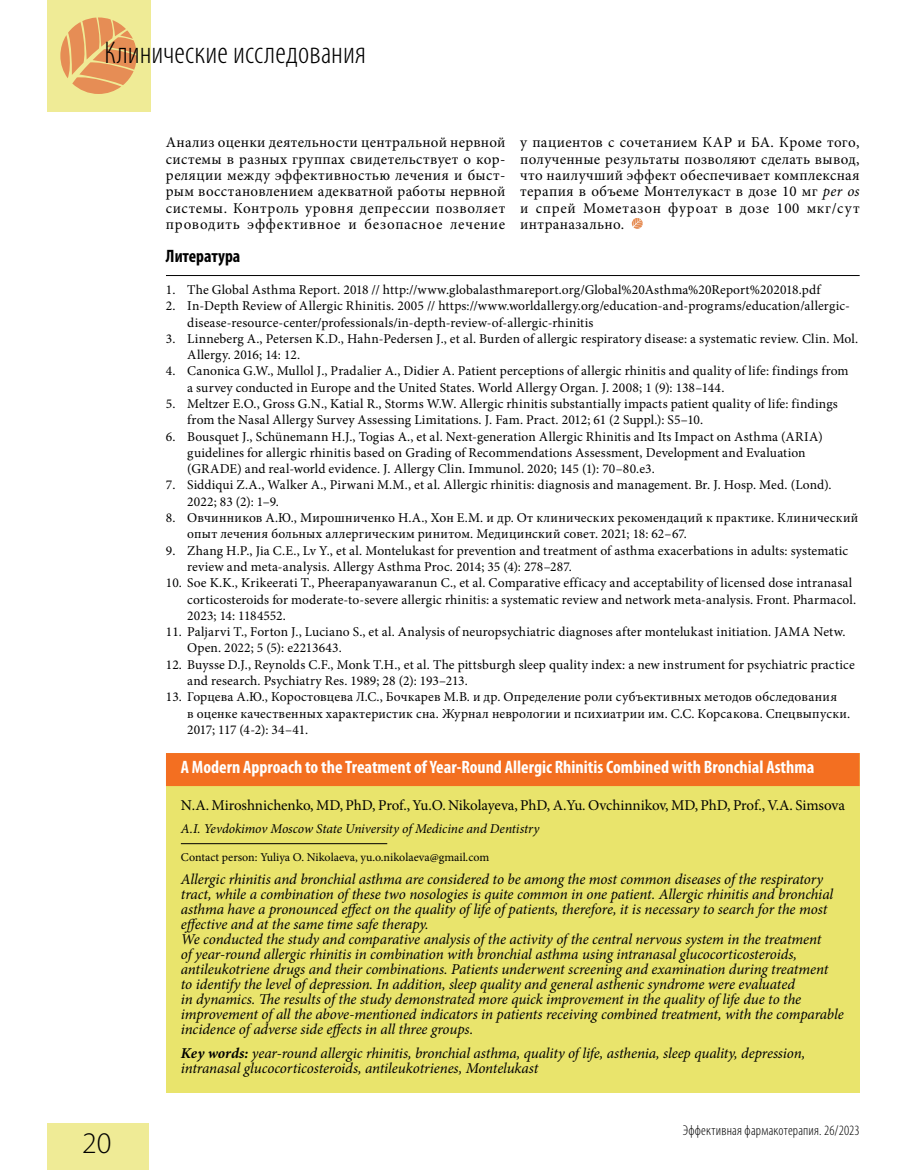
<style>
.page{position:relative;width:915px;height:1170px;background:#fff}
.page>*{position:absolute;margin:0;border:0;box-sizing:border-box;transform-origin:0 0}
.t1{font:300 condensed 31.5px "Myriad Pro";color:#000}
.t2{font:300 30px "Myriad Pro";color:#000}
.t3{font:700 condensed 18px "Myriad Pro";color:#fff}
.t4{font:700 condensed 18px "Myriad Pro";color:#000}
.t5{font:italic 15px/15px "Minion Pro";letter-spacing:-.01em;color:#000}
.t6{font:15px/16.2px "Minion Pro";letter-spacing:.03em;color:#000;text-align:justify}
.t7{font:15px "Minion Pro";letter-spacing:-.01em;color:#000}
.t8{font:300 condensed 14.25px "Myriad Pro";letter-spacing:.015em;color:#000}
.t9{font:13.5px/16.4px "Minion Pro";letter-spacing:.01em;color:#000}
.t10{font:italic 13.5px "Minion Pro";letter-spacing:-.01em;color:#000}
.t11{font:12px "Minion Pro";color:#000}
.s1{font-style:italic}
.s2{font-weight:700}
</style>
<div class="page">
<div style="left:47px;top:0;width:103px;height:111px;background:#efeb96"></div>
<div style="left:47px;top:1123px;width:101px;height:46px;background:#efeb96"></div>
<svg style="left:60px;top:17px;width:77px;height:77px"></svg>
<svg style="left:631px;top:218px;width:11px;height:11px"></svg>
<div style="left:166px;top:753px;width:693px;height:338px;background:#e9e46c"></div>
<div style="left:166px;top:753px;width:693px;height:33px;background:#f36f21"></div>
<hr style="left:181px;top:843px;width:206px;height:1px;background:#000">
<hr style="left:166px;top:275px;width:693px;height:1px;background:#000">
<h1 class="t1" style="left:104px;top:34px;width:263px">Клинические исследования</h1>
<p class="t6" style="left:166px;top:135px;width:341px">Анализ оценки деятельности центральной нервной системы в разных группах свидетельствует о кор&shy;реляции между эффективностью лечения и быст&shy;рым восстановлением адекватной работы нервной системы. Контроль уровня депрессии позволяет проводить эффективное и безопасное лечение</p>
<p class="t6" style="left:520px;top:135px;width:341px">у пациентов с сочетанием КАР и БА. Кроме того, полученные результаты позволяют сделать вывод, что наилучший эффект обеспечивает комплексная терапия в объеме Монтелукаст в дозе 10 мг <span class="s1">per os </span>и спрей Мометазон фуроат в дозе 100 мкг/сут интраназально.</p>
<h3 class="t4" style="left:166px;top:245px;width:76px">Литература</h3>
<p class="t9" style="left:166px;top:281px;width:655px">1. The Global Asthma Report. 2018 // http://www.globalasthmareport.org/Global%20Asthma%20Report%202018.pdf</p>
<p class="t9" style="left:187px;top:298px;width:663px;text-indent:-21px">2. In-Depth Review of Allergic Rhinitis. 2005 // https://www.worldallergy.org/education-and-programs/education/allergic&shy;disease-resource-center/professionals/in-depth-review-of-allergic-rhinitis</p>
<p class="t9" style="left:187px;top:330px;width:672px;text-indent:-21px">3. Linneberg A., Petersen K.D., Hahn-Pedersen J., et al. Burden of allergic respiratory disease: a systematic review. Clin. Mol.<br>Allergy. 2016; 14: 12.</p>
<p class="t9" style="left:187px;top:363px;width:662px;text-indent:-21px">4. Canonica G.W., Mullol J., Pradalier A., Didier A. Patient perceptions of allergic rhinitis and quality of life: findings from a survey conducted in Europe and the United States. World Allergy Organ. J. 2008; 1 (9): 138–144.</p>
<p class="t9" style="left:187px;top:395px;width:651px;text-indent:-21px">5. Meltzer E.O., Gross G.N., Katial R., Storms W.W. Allergic rhinitis substantially impacts patient quality of life: findings from the Nasal Allergy Survey Assessing Limitations. J. Fam. Pract. 2012; 61 (2 Suppl.): S5–10.</p>
<p class="t9" style="left:187px;top:428px;width:636px;text-indent:-21px">6. Bousquet J., Schünemann H.J., Togias A., et al. Next-generation Allergic Rhinitis and Its Impact on Asthma (ARIA) guidelines for allergic rhinitis based on Grading of Recommendations Assessment, Development and Evaluation (GRADE) and real-world evidence. J. Allergy Clin. Immunol. 2020; 145 (1): 70–80.e3.</p>
<p class="t9" style="left:187px;top:477px;width:645px;text-indent:-21px">7. Siddiqui Z.A., Walker A., Pirwani M.M., et al. Allergic rhinitis: diagnosis and management. Br. J. Hosp. Med. (Lond).<br>2022; 83 (2): 1–9.</p>
<p class="t9" style="left:187px;top:509px;width:672px;text-indent:-21px">8. Овчинников А.Ю., Мирошниченко Н.А., Хон Е.М. и др. От клинических рекомендаций к практике. Клинический опыт лечения больных аллергическим ринитом. Медицинский совет. 2021; 18: 62–67.</p>
<p class="t9" style="left:187px;top:542px;width:662px;text-indent:-21px">9. Zhang H.P., Jia C.E., Lv Y., et al. Montelukast for prevention and treatment of asthma exacerbations in adults: systematic review and meta-analysis. Allergy Asthma Proc. 2014; 35 (4): 278–287.</p>
<p class="t9" style="left:187px;top:574px;width:670px;text-indent:-21px">10. Soe K.K., Krikeerati T., Pheerapanyawaranun C., et al. Comparative efficacy and acceptability of licensed dose intranasal corticosteroids for moderate-to-severe allergic rhinitis: a systematic review and network meta-analysis. Front. Pharmacol.<br>2023; 14: 1184552.</p>
<p class="t9" style="left:187px;top:623px;width:659px;text-indent:-21px">11. Paljarvi T., Forton J., Luciano S., et al. Analysis of neuropsychiatric diagnoses after montelukast initiation. JAMA Netw.<br>Open. 2022; 5 (5): e2213643.</p>
<p class="t9" style="left:187px;top:656px;width:668px;text-indent:-21px">12. Buysse D.J., Reynolds C.F., Monk T.H., et al. The pittsburgh sleep quality index: a new instrument for psychiatric practice and research. Psychiatry Res. 1989; 28 (2): 193–213.</p>
<p class="t9" style="left:187px;top:688px;width:664px;text-indent:-21px">13. Горцева А.Ю., Коростовцева Л.С., Бочкарев М.В. и др. Определение роли субъективных методов обследования<br>в оценке качественных характеристик сна. Журнал неврологии и психиатрии им. С.С. Корсакова. Спецвыпуски.<br>2017; 117 (4-2): 34–41.</p>
<h2 class="t2" style="left:82px;top:1126px;width:31px">20</h2>
<h3 class="t3" style="left:181px;top:756px;width:634px">A Modern Approach to the Treatment of Year-Round Allergic Rhinitis Combined with Bronchial Asthma</h3>
<p class="t7" style="left:181px;top:794px;width:665px">N.A. Miroshnichenko, MD, PhD, Prof., Yu.O. Nikolayeva, PhD, A.Yu. Ovchinnikov, MD, PhD, Prof., V.A. Simsova</p>
<p class="t10" style="left:181px;top:819px;width:360px">A.I. Yevdokimov Moscow State University of Medicine and Dentistry</p>
<p class="t11" style="left:181px;top:848px;width:310px">Contact person: Yuliya O. Nikolaeva, yu.o.nikolaeva@gmail.com</p>
<p class="t5" style="left:181px;top:872px;width:664px">Allergic rhinitis and bronchial asthma are considered to be among the most common diseases of the respiratory tract, while a combination of these two nosologies is quite common in one patient. Allergic rhinitis and bronchial asthma have a pronounced effect on the quality of life of patients, therefore, it is necessary to search for the most effective and at the same time safe therapy.<br>We conducted the study and comparative analysis of the activity of the central nervous system in the treatment<br>of year-round allergic rhinitis in combination with bronchial asthma using intranasal glucocorticosteroids, antileukotriene drugs and their combinations. Patients underwent screening and examination during treatment<br>to identify the level of depression. In addition, sleep quality and general asthenic syndrome were evaluated<br>in dynamics. The results of the study demonstrated more quick improvement in the quality of life due to the improvement of all the above-mentioned indicators in patients receiving combined treatment, with the comparable incidence of adverse side effects in all three groups.</p>
<p class="t5" style="left:181px;top:1045px;width:625px"><span class="s2">Key words:</span> year-round allergic rhinitis, bronchial asthma, quality of life, asthenia, sleep quality, depression, intranasal glucocorticosteroids, antileukotrienes, Montelukast</p>
<p class="t8" style="left:682px;top:1121px;width:178px">Эффективная фармакотерапия. 26/2023</p>
</div>
